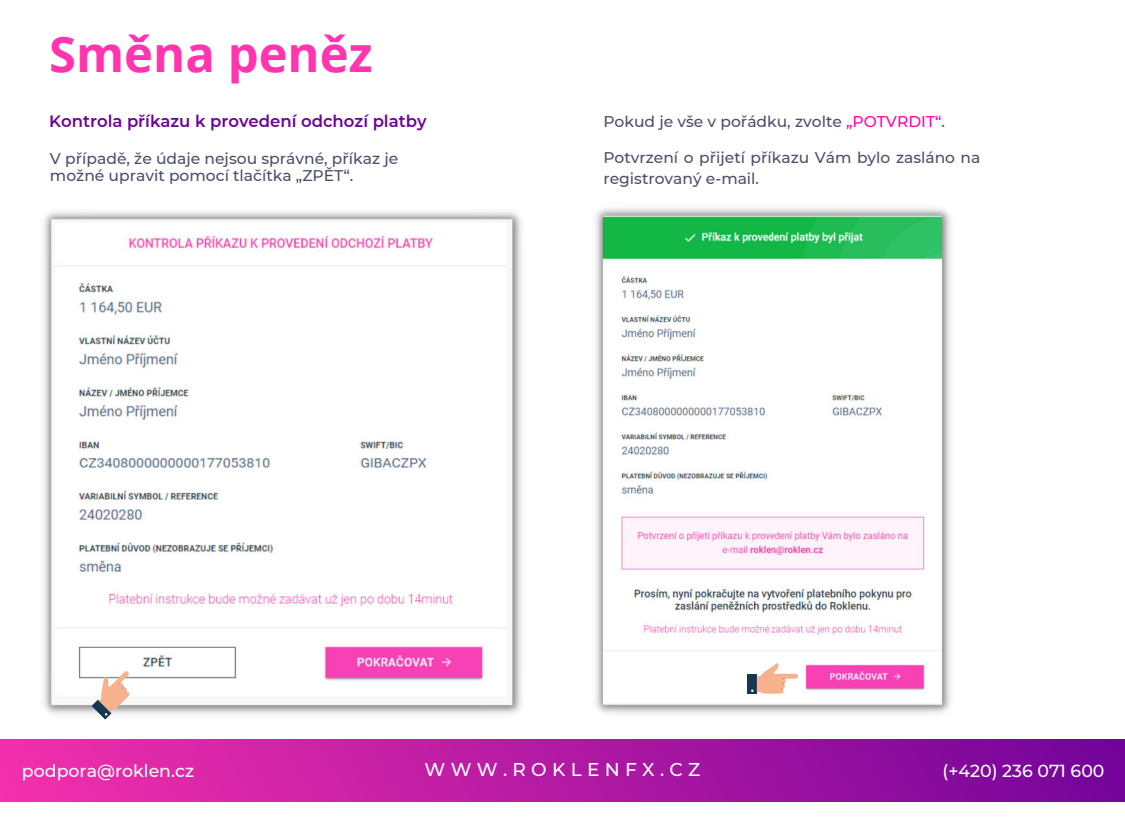
<style>
.page{position:relative;width:1125px;height:825px;background:#fff}
.page>*{position:absolute;margin:0;border:0;box-sizing:border-box;transform-origin:0 0}
.t1{font:700 49px "Open Sans";color:#ff34ae}
.t2{font:500 18.5px "Montserrat";letter-spacing:.29em;color:#fff}
.t3{font:500 17.4px "Montserrat";color:#fff}
.t4{font:600 16.5px "Montserrat";color:#6e0299}
.t5{font:500 15.5px/17.2px "Montserrat";color:#4c4f69}
.s1{color:#ff00b0}
</style>
<div class="page">
<div style="left:0;top:740px;width:1125px;height:61px;background:linear-gradient(to right,#f230ac,#73049a)"></div>
<img style="left:43px;top:211px;width:479px;height:504px">
<svg style="left:91px;top:671px;width:39px;height:49px"></svg>
<img style="left:595px;top:208px;width:356px;height:506px">
<div style="left:776px;top:674px;width:22px;height:5px;background:#f6b28d;border-radius:2px"></div>
<div style="left:748px;top:675px;width:9px;height:19px;background:#173651"></div>
<svg style="left:751px;top:662px;width:35px;height:32px"></svg>
<h1 class="t1" style="left:49px;top:19px;width:325px">Směna peněz</h1>
<p class="t4" style="left:49px;top:110px;width:379px">Kontrola příkazu k provedení odchozí platby</p>
<p class="t5" style="left:50px;top:149px;width:350px">V případě, že údaje nejsou správné, příkaz je možné upravit pomocí tlačítka „ZPĚT“.</p>
<p class="t5" style="left:603px;top:112px;width:343px">Pokud je vše v pořádku, zvolte <span class="s1">„POTVRDIT“</span>.</p>
<p class="t5" style="left:603px;top:147px;width:379px;line-height:21px">Potvrzení o přijetí příkazu Vám bylo zasláno na registrovaný e-mail.</p>
<p class="t2" style="left:425px;top:756px;width:277px">WWW.ROKLENFX.CZ</p>
<p class="t3" style="left:22px;top:759px;width:174px">podpora@roklen.cz</p>
<p class="t3" style="left:943px;top:759px;width:163px">(+420) 236 071 600</p>
</div>
